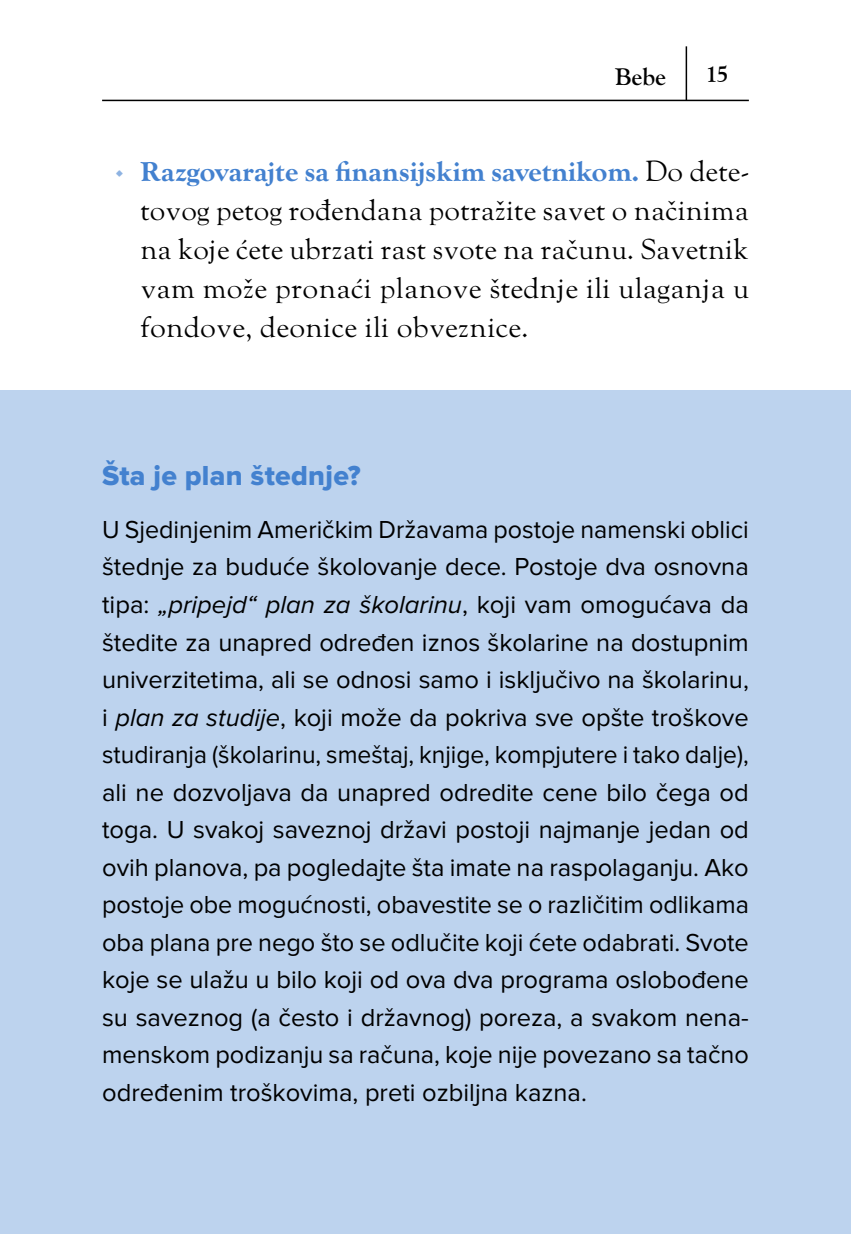
<style>
.page{position:relative;width:851px;height:1234px;background:#fff}
.page>*{position:absolute;margin:0;border:0;box-sizing:border-box;transform-origin:0 0}
.t1{font:28.5px/39px "LTC Goudy Oldstyle Pro";letter-spacing:.01em;color:#000;text-align:justify}
.t2{font:700 expanded 28.5px "Goudy Old Sty";letter-spacing:.005em;color:#4381cf}
.t3{font:28.5px "Proxima Nova Extrabld";letter-spacing:.01em;color:#4381cf}
.t4{font:25.5px/37.5px "Proxima Nova";color:#000;text-align:justify}
.t5{font:700 24px "LTC Goudy Oldstyle Pro";letter-spacing:.015em;color:#000}
.s1{font-family:"LTC Goudy Oldstyle Pro";font-weight:400;font-stretch:normal;font-size:24px;color:#8eb3e2}
.s2{font-family:"LTC Goudy Oldstyle Pro";font-weight:400;font-stretch:normal;color:#000}
.s3{font-style:italic}
</style>
<div class="page">
<hr style="left:102px;top:100px;width:646px;height:1px;background:#000">
<hr style="left:685px;top:46px;width:2px;height:54px;background:#000">
<div style="left:0;top:390px;width:850px;height:843px;background:#bdd3ee"></div>
<p class="t5" style="left:614px;top:63px;width:53px">Bebe</p>
<p class="t5" style="left:707px;top:59px;width:22px">15</p>
<p class="t2" style="left:115px;top:155px;width:635px"><span class="s1">•</span> Razgovarajte sa finansijskim savetnikom. <span class="s2">Do dete-</span></p>
<p class="t1" style="left:140px;top:191px;width:610px">tovog petog rođendana potražite savet o načinima na koje ćete ubrzati rast svote na računu. Savetnik vam može pronaći planove štednje ili ulaganja u fondove, deonice ili obveznice.</p>
<p class="t3" style="left:102px;top:459px;width:260px">Šta je plan štednje?</p>
<p class="t4" style="left:102px;top:511px;width:648px">U Sjedinjenim Američkim Državama postoje namenski oblici štednje za buduće školovanje dece. Postoje dva osnovna tipa: <span class="s3">„pripejd“ plan za školarinu</span>, koji vam omogućava da štedite za unapred određen iznos školarine na dostupnim univerzitetima, ali se odnosi samo i isključivo na školarinu, i <span class="s3">plan za studije</span>, koji može da pokriva sve opšte troškove studiranja (školarinu, smeštaj, knjige, kompjutere i tako dalje), ali ne dozvoljava da unapred odredite cene bilo čega od toga. U svakoj saveznoj državi postoji najmanje jedan od ovih planova, pa pogledajte šta imate na raspolaganju. Ako postoje obe mogućnosti, obavestite se o različitim odlikama oba plana pre nego što se odlučite koji ćete odabrati. Svote koje se ulažu u bilo koji od ova dva programa oslobođene su saveznog (a često i državnog) poreza, a svakom nena&shy;menskom podizanju sa računa, koje nije povezano sa tačno određenim troškovima, preti ozbiljna kazna.</p>
</div>
